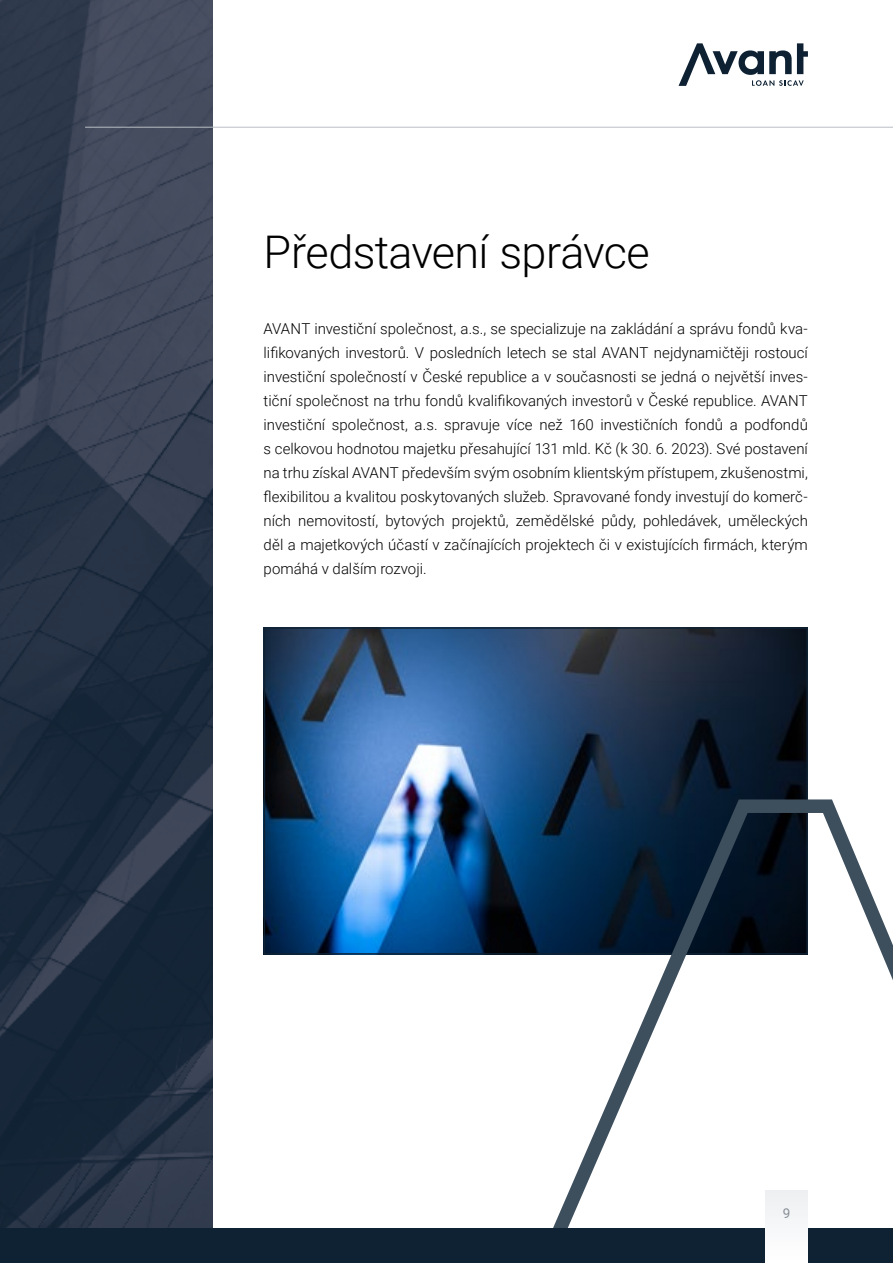
<style>
.page{position:relative;width:893px;height:1263px;background:#fff}
.page>*{position:absolute;margin:0;border:0;box-sizing:border-box;transform-origin:0 0}
.t1{font:300 45px "Roboto";letter-spacing:-.015em;color:#000}
.t2{font:300 15px/24px "Roboto";color:#000;text-align:justify}
.t3{font:13.5px "Roboto";color:#878f98}
</style>
<div class="page">
<svg style="left:678px;top:43px;width:130px;height:43px"></svg>
<img style="left:267px;top:630px;width:538px;height:322px">
<div style="left:264px;top:627px;width:544px;height:328px;border:2px solid #0f2233"></div>
<svg style="left:440px;top:793px;width:453px;height:436px"></svg>
<img style="left:0;top:0;width:213px;height:1229px">
<div style="left:0;top:1229px;width:893px;height:34px;background:#0f2233"></div>
<div style="left:765px;top:1191px;width:43px;height:72px;background:#f6f7f8"></div>
<hr style="left:85px;top:127px;width:808px;height:1px;background:#b8bdc2">
<h1 class="t1" style="left:264px;top:220px;width:388px">Představení správce</h1>
<p class="t2" style="left:264px;top:317px;width:546px">AVANT investiční společnost, a.s., se specializuje na zakládání a správu fondů kva&shy;lifikovaných investorů. V posledních letech se stal AVANT nejdynamičtěji rostoucí investiční společností v České republice a v současnosti se jedná o největší inves&shy;tiční společnost na trhu fondů kvalifikovaných investorů v České republice. AVANT investiční společnost, a.s. spravuje více než 160 investičních fondů a podfondů s celkovou hodnotou majetku přesahující 131 mld. Kč (k 30. 6. 2023). Své postavení na trhu získal AVANT především svým osobním klientským přístupem, zkušenostmi, flexibilitou a kvalitou poskytovaných služeb. Spravované fondy investují do komerč&shy;ních nemovitostí, bytových projektů, zemědělské půdy, pohledávek, uměleckých děl a majetkových účastí v začínajících projektech či v existujících firmách, kterým pomáhá v dalším rozvoji.</p>
<p class="t3" style="left:783px;top:1203px;width:9px">9</p>
</div>
